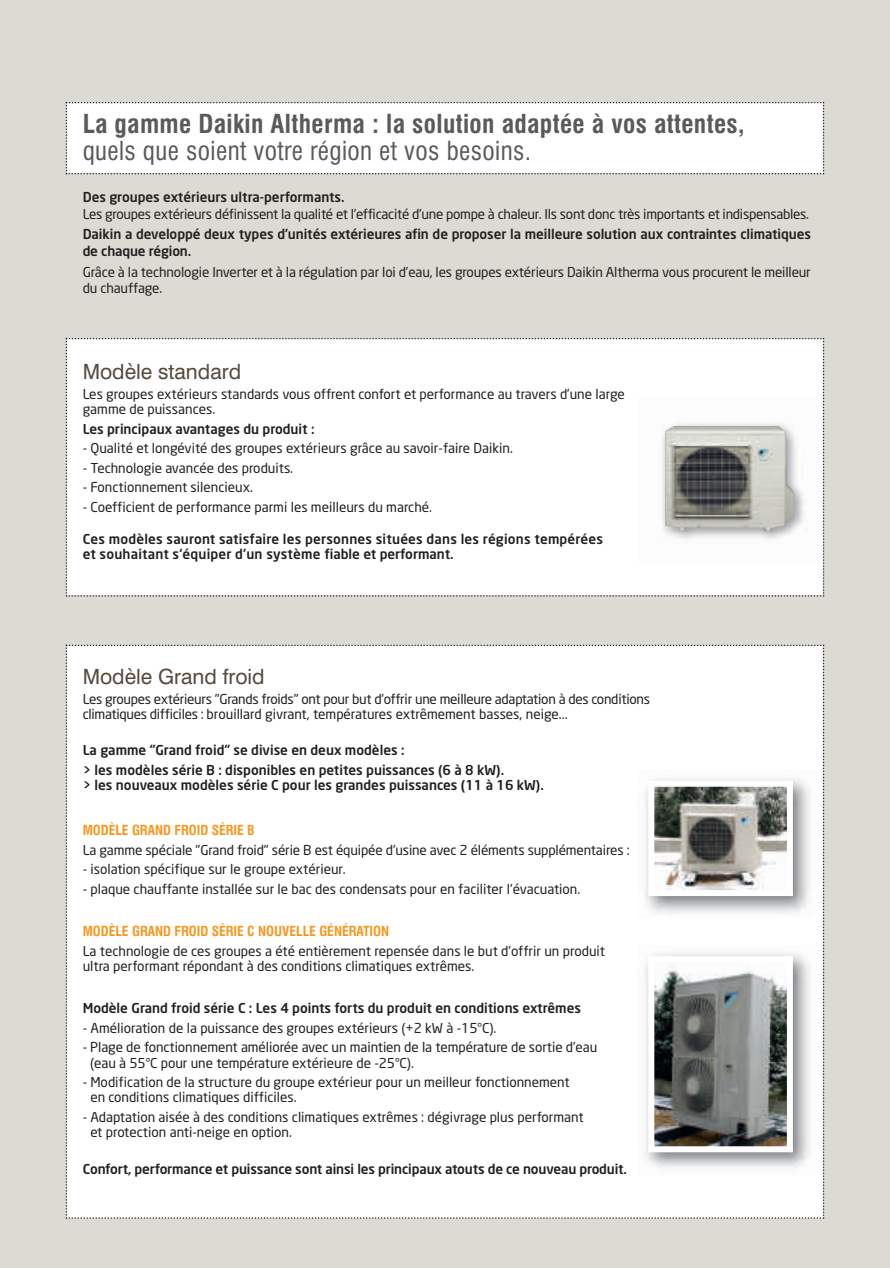
<style>
.page{position:relative;width:890px;height:1268px;background:#fff}
.page>*{position:absolute;margin:0;border:0;box-sizing:border-box;transform-origin:0 0}
.t1{font:700 condensed 25.5px "Swiss 721 BT";letter-spacing:.015em;color:#5a5a5d}
.t2{font:condensed 25.5px "Swiss 721 BT";letter-spacing:.015em;color:#5a5a5d}
.t3{font:21px "Swiss 721 BT";color:#56493f}
.t4{font:13.5px/15.3px "Neo Sans";color:#231f20}
.t5{font:500 13.5px/15.3px "Neo Sans";color:#231f20}
.t6{font:13.5px/15.3px "Neo Sans";letter-spacing:-.02em;color:#231f20}
.t7{font:700 condensed 13.5px "Swiss 721 BT";color:#f7961d}
</style>
<div class="page">
<div style="left:0;top:0;width:889px;height:1268px;background:#dcdbd3"></div>
<div style="left:66px;top:338px;width:758px;height:259px;background:#fff"></div>
<div style="left:66px;top:645px;width:758px;height:574px;background:#fff"></div>
<div style="left:66px;top:102px;width:758px;height:72px;background:#fff"></div>
<img style="left:637px;top:398px;width:183px;height:164px">
<img style="left:665px;top:426px;width:129px;height:106px">
<img style="left:637px;top:770px;width:178px;height:149px">
<img style="left:655px;top:788px;width:130px;height:101px">
<div style="left:648px;top:781px;width:144px;height:115px;border:6px solid #fff"></div>
<img style="left:637px;top:945px;width:178px;height:230px">
<img style="left:655px;top:963px;width:130px;height:182px">
<div style="left:648px;top:956px;width:144px;height:196px;border:6px solid #fff"></div>
<h1 class="t1" style="left:83px;top:113px;width:663px">La gamme Daikin Altherma : la solution adaptée à vos attentes,</h1>
<h1 class="t2" style="left:83px;top:140px;width:450px">quels que soient votre région et vos besoins.</h1>
<p class="t5" style="left:83px;top:191px;width:263px">Des groupes extérieurs ultra-performants.</p>
<p class="t6" style="left:83px;top:207px;width:728px">Les groupes extérieurs définissent la qualité et l'efficacité d'une pompe à chaleur. Ils sont donc très importants et indispensables.</p>
<p class="t5" style="left:83px;top:227px;width:729px;line-height:16.5px">Daikin a developpé deux types d’unités extérieures afin de proposer la meilleure solution aux contraintes climatiques de chaque région.</p>
<p class="t4" style="left:83px;top:265px;width:729px;line-height:16.5px">Grâce à la technologie Inverter et à la régulation par loi d’eau, les groupes extérieurs Daikin Altherma vous procurent le meilleur du chauffage.</p>
<h2 class="t3" style="left:83px;top:364px;width:160px">Modèle standard</h2>
<p class="t4" style="left:83px;top:387px;width:543px">Les groupes extérieurs standards vous offrent confort et performance au travers d’une large gamme de puissances.</p>
<p class="t5" style="left:83px;top:422px;width:233px">Les principaux avantages du produit :</p>
<p class="t4" style="left:83px;top:442px;width:431px">- Qualité et longévité des groupes extérieurs grâce au savoir-faire Daikin.</p>
<p class="t4" style="left:83px;top:461px;width:212px">- Technologie avancée des produits.</p>
<p class="t4" style="left:83px;top:481px;width:172px">- Fonctionnement silencieux.</p>
<p class="t4" style="left:83px;top:500px;width:351px">- Coefficient de performance parmi les meilleurs du marché.</p>
<p class="t5" style="left:83px;top:533px;width:522px">Ces modèles sauront satisfaire les personnes situées dans les régions tempérées et souhaitant s'équiper d'un système fiable et performant.</p>
<h2 class="t3" style="left:83px;top:669px;width:183px">Modèle Grand froid</h2>
<p class="t6" style="left:83px;top:692px;width:568px">Les groupes extérieurs "Grands froids" ont pour but d'offrir une meilleure adaptation à des conditions climatiques difficiles : brouillard givrant, températures extrêmement basses, neige...</p>
<p class="t5" style="left:83px;top:742px;width:423px;line-height:19.5px">La gamme "Grand froid" se divise en deux modèles :<br>&gt; les modèles série B : disponibles en petites puissances (6 à 8 kW).</p>
<p class="t5" style="left:83px;top:779px;width:462px">&gt; les nouveaux modèles série C pour les grandes puissances (11 à 16 kW).</p>
<p class="t7" style="left:83px;top:825px;width:173px">MODÈLE GRAND FROID SÉRIE B</p>
<p class="t4" style="left:83px;top:843px;width:548px">La gamme spéciale "Grand froid" série B est équipée d'usine avec 2 éléments supplémentaires :</p>
<p class="t4" style="left:83px;top:863px;width:264px">- isolation spécifique sur le groupe extérieur.</p>
<p class="t4" style="left:83px;top:882px;width:499px">- plaque chauffante installée sur le bac des condensats pour en faciliter l'évacuation.</p>
<p class="t7" style="left:83px;top:926px;width:308px">MODÈLE GRAND FROID SÉRIE C NOUVELLE GÉNÉRATION</p>
<p class="t4" style="left:83px;top:944px;width:524px">La technologie de ces groupes a été entièrement repensée dans le but d'offrir un produit ultra performant répondant à des conditions climatiques extrêmes.</p>
<p class="t5" style="left:83px;top:1002px;width:500px">Modèle Grand froid série C : Les 4 points forts du produit en conditions extrêmes</p>
<p class="t4" style="left:83px;top:1021px;width:415px">- Amélioration de la puissance des groupes extérieurs (+2 kW à -15°C).</p>
<p class="t4" style="left:90px;top:1041px;width:508px;text-indent:-8px">- Plage de fonctionnement améliorée avec un maintien de la température de sortie d’eau (eau à 55°C pour une température extérieure de -25°C).</p>
<p class="t4" style="left:90px;top:1076px;width:481px;text-indent:-8px">- Modification de la structure du groupe extérieur pour un meilleur fonctionnement en conditions climatiques difficiles.</p>
<p class="t4" style="left:90px;top:1110px;width:494px;text-indent:-8px">- Adaptation aisée à des conditions climatiques extrêmes : dégivrage plus performant et protection anti-neige en option.</p>
<p class="t5" style="left:83px;top:1162px;width:546px">Confort, performance et puissance sont ainsi les principaux atouts de ce nouveau produit.</p>
</div>
